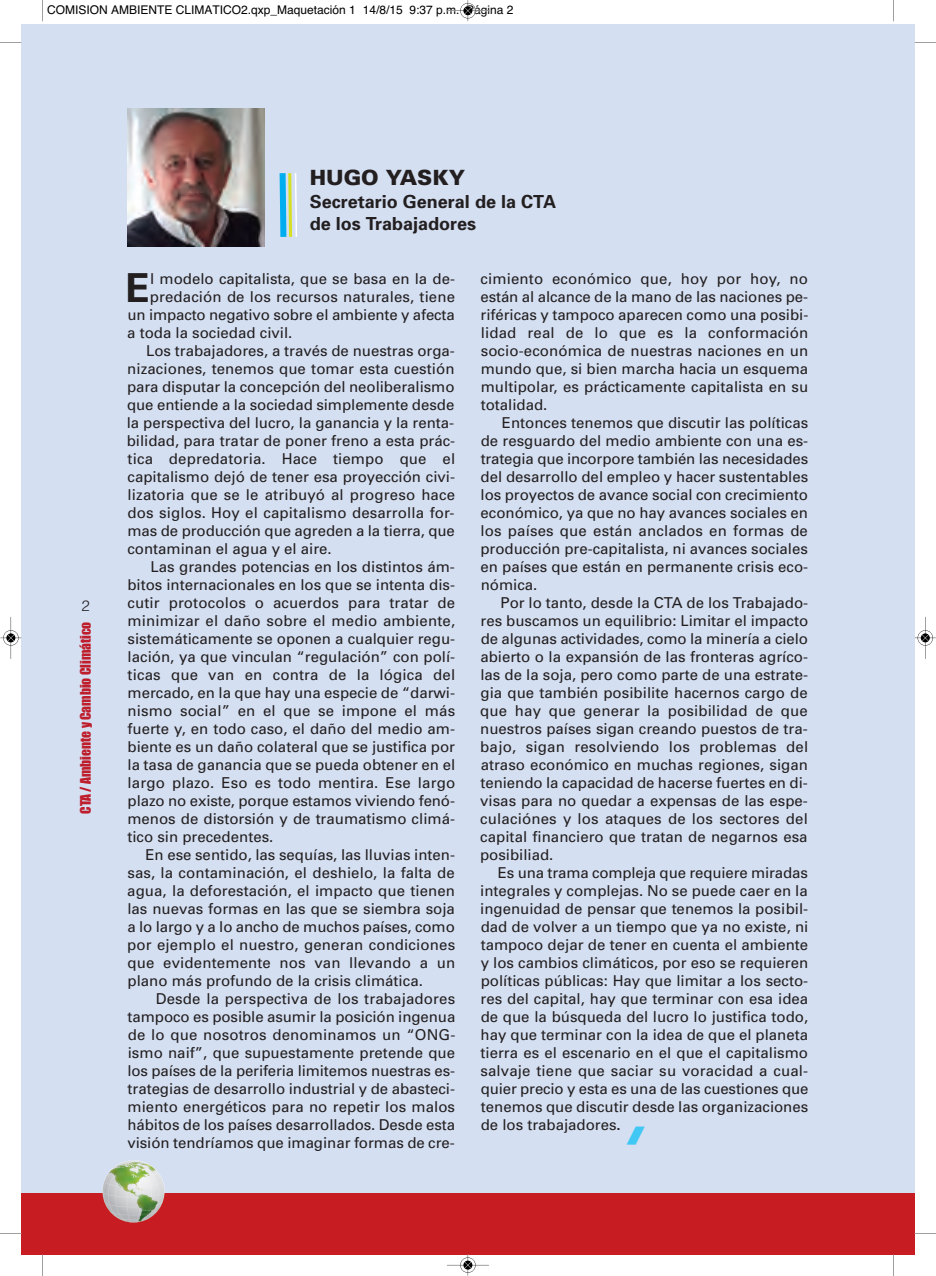
<style>
.page{position:relative;width:936px;height:1276px;background:#fff}
.page>*{position:absolute;margin:0;border:0;box-sizing:border-box;transform-origin:0 0}
.t1{font:700 39.9px "Univers";color:#231f20}
.t2{font:900 21px "Univers";color:#231f20}
.t3{font:700 18px/21.6px "Univers";color:#231f20}
.t4{font:15px/18px "Univers";color:#231f20;text-align:justify}
.t5{font:300 15px "Helvetica";color:#231f20}
.t6{font:13.5px "Impact";color:#be1d2c}
.t7{font:12px "Helvetica";color:#000}
.s1{font-weight:700}
</style>
<div class="page">
<div style="left:21px;top:25px;width:893px;height:1171px;background:#d4dff1"></div>
<img style="left:128px;top:109px;width:137px;height:137px">
<div style="left:21px;top:1193px;width:873px;height:61px;background:#c61c22"></div>
<svg style="left:102px;top:1160px;width:63px;height:62px"></svg>
<img style="left:138px;top:1210px;width:14px;height:11px">
<div style="left:892px;top:1193px;width:22px;height:61px;background:#c61c22"></div>
<svg style="left:279px;top:173px;width:18px;height:64px"></svg>
<svg style="left:42px;top:0;width:1px;height:21px"></svg>
<svg style="left:0;top:42px;width:21px;height:1px"></svg>
<svg style="left:893px;top:0;width:1px;height:21px"></svg>
<svg style="left:914px;top:42px;width:21px;height:1px"></svg>
<svg style="left:42px;top:1254px;width:1px;height:22px"></svg>
<svg style="left:0;top:1233px;width:21px;height:1px"></svg>
<svg style="left:892px;top:1254px;width:2px;height:22px"></svg>
<svg style="left:914px;top:1233px;width:21px;height:1px"></svg>
<hr style="left:447px;top:11px;width:42px;height:1px;background:#000">
<svg style="left:460px;top:0;width:16px;height:21px"></svg>
<hr style="left:447px;top:1265px;width:42px;height:1px;background:#000">
<svg style="left:460px;top:1254px;width:16px;height:21px"></svg>
<hr style="left:11px;top:617px;width:1px;height:42px;background:#000">
<svg style="left:0;top:630px;width:21px;height:16px"></svg>
<hr style="left:925px;top:617px;width:1px;height:42px;background:#000">
<svg style="left:914px;top:630px;width:21px;height:16px"></svg>
<p class="t7" style="left:47px;top:2px;width:468px">COMISION AMBIENTE CLIMATICO2.qxp_Maquetación 1 14/8/15 9:37 p.m. Página 2</p>
<p class="t5" style="left:81px;top:596px;width:10px">2</p>
<p class="t6" style="left:78px;top:814px;width:194px;rotate:-90deg">CTA / Ambiente y Cambio Climático</p>
<h2 class="t2" style="left:310px;top:170px;width:157px">HUGO YASKY</h2>
<p class="t3" style="left:310px;top:193px;width:248px">Secretario General de la CTA de los Trabajadores</p>
<h1 class="t1" style="left:126px;top:273px;width:26px">E</h1>
<p class="t4" style="left:150px;top:271px;width:306px">l modelo capitalista, que se basa en la de-</p>
<p class="t4" style="left:150px;top:289px;width:306px">predación de los recursos naturales, tiene</p>
<p class="t4" style="left:127px;top:307px;width:329px">un impacto negativo sobre el ambiente y afecta</p>
<p class="t4" style="left:127px;top:325px;width:167px">a toda la sociedad civil.</p>
<p class="t4" style="left:146px;top:343px;width:310px">Los trabajadores, a través de nuestras orga-</p>
<p class="t4" style="left:127px;top:361px;width:329px">nizaciones, tenemos que tomar esta cuestión</p>
<p class="t4" style="left:127px;top:379px;width:329px">para disputar la concepción del neoliberalismo</p>
<p class="t4" style="left:127px;top:397px;width:329px">que entiende a la sociedad simplemente desde</p>
<p class="t4" style="left:127px;top:415px;width:329px">la perspectiva del lucro, la ganancia y la renta-</p>
<p class="t4" style="left:127px;top:433px;width:330px">bilidad, para tratar de poner freno a esta prác-</p>
<p class="t4" style="left:128px;top:451px;width:329px">tica depredatoria. Hace tiempo que el</p>
<p class="t4" style="left:128px;top:469px;width:329px">capitalismo dejó de tener esa proyección civi-</p>
<p class="t4" style="left:127px;top:487px;width:329px">lizatoria que se le atribuyó al progreso hace</p>
<p class="t4" style="left:127px;top:505px;width:328px">dos siglos. Hoy el capitalismo desarrolla for-</p>
<p class="t4" style="left:127px;top:523px;width:329px">mas de producción que agreden a la tierra, que</p>
<p class="t4" style="left:127px;top:541px;width:206px">contaminan el agua y el aire.</p>
<p class="t4" style="left:150px;top:559px;width:306px">Las grandes potencias en los distintos ám-</p>
<p class="t4" style="left:127px;top:577px;width:329px">bitos internacionales en los que se intenta dis-</p>
<p class="t4" style="left:127px;top:595px;width:329px">cutir protocolos o acuerdos para tratar de</p>
<p class="t4" style="left:128px;top:613px;width:329px">minimizar el daño sobre el medio ambiente,</p>
<p class="t4" style="left:128px;top:631px;width:329px">sistemáticamente se oponen a cualquier regu-</p>
<p class="t4" style="left:128px;top:649px;width:329px">lación, ya que vinculan “regulación” con polí-</p>
<p class="t4" style="left:128px;top:667px;width:329px">ticas que van en contra de la lógica del</p>
<p class="t4" style="left:128px;top:685px;width:329px">mercado, en la que hay una especie de “darwi-</p>
<p class="t4" style="left:127px;top:703px;width:329px">nismo social” en el que se impone el más</p>
<p class="t4" style="left:127px;top:721px;width:329px">fuerte y, en todo caso, el daño del medio am-</p>
<p class="t4" style="left:127px;top:739px;width:329px">biente es un daño colateral que se justifica por</p>
<p class="t4" style="left:127px;top:757px;width:329px">la tasa de ganancia que se pueda obtener en el</p>
<p class="t4" style="left:128px;top:775px;width:329px">largo plazo. Eso es todo mentira. Ese largo</p>
<p class="t4" style="left:128px;top:793px;width:329px">plazo no existe, porque estamos viviendo fenó-</p>
<p class="t4" style="left:127px;top:811px;width:329px">menos de distorsión y de traumatismo climá-</p>
<p class="t4" style="left:127px;top:829px;width:147px">tico sin precedentes.</p>
<p class="t4" style="left:145px;top:847px;width:311px">En ese sentido, las sequías, las lluvias inten-</p>
<p class="t4" style="left:127px;top:865px;width:329px">sas, la contaminación, el deshielo, la falta de</p>
<p class="t4" style="left:127px;top:883px;width:329px">agua, la deforestación, el impacto que tienen</p>
<p class="t4" style="left:127px;top:901px;width:329px">las nuevas formas en las que se siembra soja</p>
<p class="t4" style="left:127px;top:919px;width:329px">a lo largo y a lo ancho de muchos países, como</p>
<p class="t4" style="left:127px;top:937px;width:329px">por ejemplo el nuestro, generan condiciones</p>
<p class="t4" style="left:128px;top:955px;width:329px">que evidentemente nos van llevando a un</p>
<p class="t4" style="left:128px;top:973px;width:297px">plano más profundo de la crisis climática.</p>
<p class="t4" style="left:156px;top:991px;width:301px">Desde la perspectiva de los trabajadores</p>
<p class="t4" style="left:128px;top:1009px;width:329px">tampoco es posible asumir la posición ingenua</p>
<p class="t4" style="left:128px;top:1027px;width:329px">de lo que nosotros denominamos un “ONG-</p>
<p class="t4" style="left:128px;top:1045px;width:329px">ismo naif”, que supuestamente pretende que</p>
<p class="t4" style="left:127px;top:1063px;width:329px">los países de la periferia limitemos nuestras es-</p>
<p class="t4" style="left:127px;top:1081px;width:329px">trategias de desarrollo industrial y de abasteci-</p>
<p class="t4" style="left:127px;top:1099px;width:329px">miento energéticos para no repetir los malos</p>
<p class="t4" style="left:127px;top:1117px;width:329px">hábitos de los países desarrollados. Desde esta</p>
<p class="t4" style="left:127px;top:1135px;width:329px">visión tendríamos que imaginar formas de cre-</p>
<p class="t4" style="left:480px;top:271px;width:329px">cimiento económico que, hoy por hoy, no están al alcance de la mano de las naciones pe&shy;riféricas y tampoco aparecen como una posibi&shy;lidad real de lo que es la conformación socio-económica de nuestras naciones en un mundo que, si bien marcha hacia un esquema multipolar, es prácticamente capitalista en su totalidad.</p>
<p class="t4" style="left:480px;top:415px;width:329px;text-indent:21px">Entonces tenemos que discutir las políticas de resguardo del medio ambiente con una es&shy;trategia que incorpore también las necesidades del desarrollo del empleo y hacer sustentables los proyectos de avance social con crecimiento económico, ya que no hay avances sociales en los países que están anclados en formas de producción pre-capitalista, ni avances sociales en países que están en permanente crisis eco&shy;nómica.</p>
<p class="t4" style="left:480px;top:595px;width:330px;text-indent:20px">Por lo tanto, desde la CTA de los Trabajado&shy;res buscamos un equilibrio: Limitar el impacto de algunas actividades, como la minería a cielo abierto o la expansión de las fronteras agríco&shy;las de la soja, pero como parte de una estrate&shy;gia que también posibilite hacernos cargo de que hay que generar la posibilidad de que nuestros países sigan creando puestos de tra&shy;bajo, sigan resolviendo los problemas del atraso económico en muchas regiones, sigan teniendo la capacidad de hacerse fuertes en di&shy;visas para no quedar a expensas de las espe&shy;culaciónes y los ataques de los sectores del capital financiero que tratan de negarnos esa posibiliad.</p>
<p class="t4" style="left:480px;top:865px;width:330px;text-indent:18px">Es una trama compleja que requiere miradas integrales y complejas. No se puede caer en la ingenuidad de pensar que tenemos la posibil&shy;dad de volver a un tiempo que ya no existe, ni tampoco dejar de tener en cuenta el ambiente y los cambios climáticos, por eso se requieren políticas públicas: Hay que limitar a los secto&shy;res del capital, hay que terminar con esa idea de que la búsqueda del lucro lo justifica todo, hay que terminar con la idea de que el planeta tierra es el escenario en el que el capitalismo salvaje tiene que saciar su voracidad a cual&shy;quier precio y esta es una de las cuestiones que tenemos que discutir desde las organizaciones de los trabajadores<span class="s1">.</span></p>
</div>
